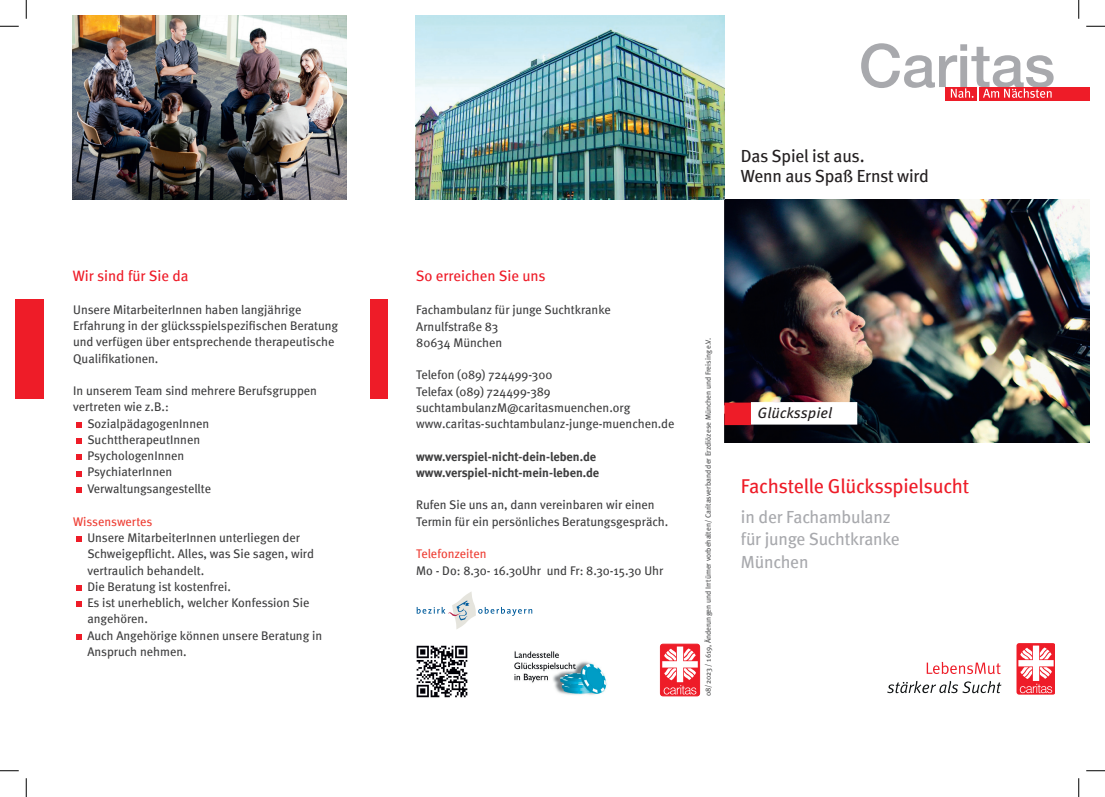
<style>
.page{position:relative;width:1105px;height:797px;background:#fff}
.page>*{position:absolute;margin:0;border:0;box-sizing:border-box;transform-origin:0 0}
.t1{font:20px "Meta";letter-spacing:-.015em;color:#ee1c28}
.t2{font:17.5px/22.5px "Meta";letter-spacing:-.01em;color:#a8a9ad}
.t3{font:17.5px/20px "Meta";letter-spacing:-.015em;color:#231f20}
.t4{font:15px "Meta";color:#ee1c28}
.t5{font:italic 15px "Meta Pro";color:#231f20}
.t6{font:12.5px/16.2px "Meta";color:#3e3e3f}
.t7{font:700 12.5px/16.2px "Meta";color:#3e3e3f}
.t8{font:12.5px "Meta";letter-spacing:-.005em;color:#ee3e34}
.t9{font:7.5px "Meta";color:#4b4c4d}
</style>
<div class="page">
<img style="left:857px;top:200px;width:232px;height:243px">
<img style="left:724px;top:200px;width:133px;height:162px">
<img style="left:724px;top:362px;width:133px;height:81px">
<svg style="left:1016px;top:643px;width:39px;height:51px"></svg>
<svg style="left:927px;top:662px;width:74px;height:12px"></svg>
<svg style="left:887px;top:681px;width:114px;height:12px"></svg>
<div style="left:660px;top:644px;width:40px;height:52px;border:1px solid #ee1c28;border-radius:3px"></div>
<svg style="left:662px;top:646px;width:36px;height:48px"></svg>
<div style="left:370px;top:299px;width:18px;height:99px;background:#ee1c28"></div>
<div style="left:16px;top:299px;width:28px;height:99px;background:#ee1c28"></div>
<img style="left:415px;top:16px;width:310px;height:184px">
<img style="left:72px;top:16px;width:274px;height:184px">
<div style="left:979px;top:87px;width:110px;height:13px;background:#ee1c28"></div>
<div style="left:946px;top:87px;width:31px;height:13px;background:#ee1c28"></div>
<svg style="left:861px;top:43px;width:192px;height:55px"></svg>
<svg style="left:76px;top:422px;width:6px;height:5px"></svg>
<svg style="left:76px;top:438px;width:6px;height:6px"></svg>
<svg style="left:76px;top:454px;width:6px;height:6px"></svg>
<svg style="left:76px;top:471px;width:6px;height:5px"></svg>
<svg style="left:76px;top:487px;width:6px;height:5px"></svg>
<svg style="left:76px;top:536px;width:6px;height:6px"></svg>
<svg style="left:76px;top:585px;width:6px;height:5px"></svg>
<svg style="left:76px;top:601px;width:6px;height:6px"></svg>
<svg style="left:76px;top:634px;width:6px;height:5px"></svg>
<img style="left:416px;top:645px;width:52px;height:53px">
<div style="left:724px;top:402px;width:27px;height:23px;background:#ee1c28"></div>
<div style="left:751px;top:402px;width:106px;height:22px;background:#fff"></div>
<svg style="left:417px;top:592px;width:115px;height:37px"></svg>
<img style="left:515px;top:651px;width:92px;height:44px">
<svg style="left:0;top:25px;width:19px;height:2px"></svg>
<svg style="left:1086px;top:25px;width:19px;height:2px"></svg>
<svg style="left:0;top:770px;width:19px;height:1px"></svg>
<svg style="left:1086px;top:770px;width:19px;height:1px"></svg>
<svg style="left:25px;top:0;width:2px;height:19px"></svg>
<svg style="left:25px;top:778px;width:2px;height:19px"></svg>
<svg style="left:1078px;top:0;width:1px;height:19px"></svg>
<svg style="left:1078px;top:778px;width:1px;height:19px"></svg>
<h2 class="t3" style="left:741px;top:145px;width:189px">Das Spiel ist aus.<br>Wenn aus Spaß Ernst wird</h2>
<p class="t4" style="left:73px;top:267px;width:117px">Wir sind für Sie da</p>
<p class="t4" style="left:416px;top:267px;width:131px">So erreichen Sie uns</p>
<p class="t6" style="left:73px;top:301px;width:266px">Unsere MitarbeiterInnen haben langjährige Erfahrung in der glücksspielspezifischen Beratung und verfügen über entsprechende therapeutische Qualifikationen.</p>
<p class="t6" style="left:73px;top:382px;width:245px">In unserem Team sind mehrere Berufsgruppen</p>
<p class="t6" style="left:73px;top:399px;width:97px">vertreten wie z.B.:</p>
<p class="t6" style="left:87px;top:415px;width:123px">SozialpädagogenInnen</p>
<p class="t6" style="left:87px;top:431px;width:114px">SuchttherapeutInnen</p>
<p class="t6" style="left:87px;top:447px;width:99px">PsychologenInnen</p>
<p class="t6" style="left:87px;top:464px;width:86px">PsychiaterInnen</p>
<p class="t6" style="left:87px;top:480px;width:125px">Verwaltungsangestellte</p>
<p class="t8" style="left:73px;top:514px;width:81px">Wissenswertes</p>
<p class="t6" style="left:87px;top:529px;width:236px">Unsere MitarbeiterInnen unterliegen der<br>Schweigepflicht. Alles, was Sie sagen, wird vertraulich behandelt.<br>Die Beratung ist kostenfrei.<br>Es ist unerheblich, welcher Konfession Sie angehören.<br>Auch Angehörige können unsere Beratung in<br>Anspruch nehmen.</p>
<p class="t6" style="left:416px;top:302px;width:196px">Fachambulanz für junge Suchtkranke<br>Arnulfstraße 83<br>80634 München</p>
<p class="t6" style="left:416px;top:367px;width:260px">Telefon (089) 724499-300<br>Telefax (089) 724499-389 suchtambulanzM@caritasmuenchen.org www.caritas-suchtambulanz-junge-muenchen.de</p>
<p class="t7" style="left:416px;top:448px;width:185px">www.verspiel-nicht-dein-leben.de www.verspiel-nicht-mein-leben.de</p>
<p class="t6" style="left:416px;top:497px;width:254px">Rufen Sie uns an, dann vereinbaren wir einen<br>Termin für ein persönliches Beratungsgespräch.</p>
<p class="t8" style="left:416px;top:546px;width:72px">Telefonzeiten</p>
<p class="t6" style="left:416px;top:562px;width:249px">Mo - Do: 8.30- 16.30Uhr und Fr: 8.30-15.30 Uhr</p>
<p class="t9" style="left:704px;top:696px;width:360px;rotate:-90deg">08/2023 / 1619, Änderungen und Irrtümer vorbehalten/ Caritasverband der Erzdiözese München und Freising e.V.</p>
<p class="t5" style="left:757px;top:401px;width:76px">Glücksspiel</p>
<h1 class="t1" style="left:741px;top:474px;width:230px">Fachstelle Glücksspielsucht</h1>
<h2 class="t2" style="left:741px;top:505px;width:160px">in der Fachambulanz für junge Suchtkranke<br>München</h2>
</div>
